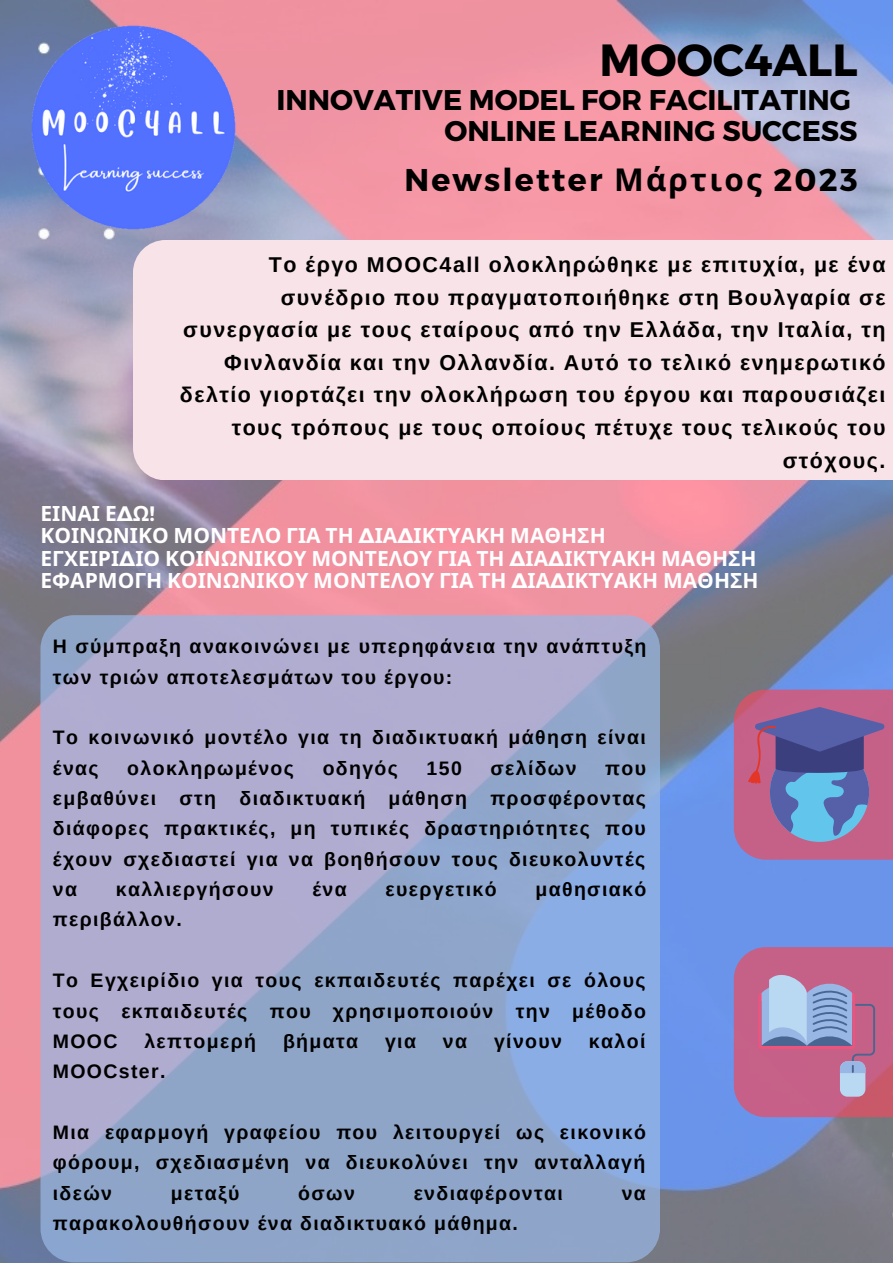
<style>
.page{position:relative;width:893px;height:1264px;background:#fff}
.page>*{position:absolute;margin:0;border:0;box-sizing:border-box;transform-origin:0 0}
.t1{font:700 45px "Montserrat";color:#000}
.t2{font:700 31.5px "Montserrat";letter-spacing:.07em;color:#000}
.t3{font:700 28.5px/31.5px "Montserrat";color:#000;text-align:right}
.t4{font:700 21.45px/32.5px "Arimo";letter-spacing:.07em;color:#000;text-align:right}
.t5{font:700 21px/22.5px "Noto Sans";color:#fff}
.t6{font:700 19.5px/30.3px "Arimo";letter-spacing:.07em;color:#000;text-align:justify}
.s1{font-family:"Noto Sans"}
.s2{font-family:"Montserrat"}
</style>
<div class="page">
<img style="left:0;top:0;width:892px;height:1262px">
<div style="left:133px;top:240px;width:759px;height:239px;background:#f8e3e8"></div>
<svg style="left:40px;top:615px;width:620px;height:647px;background:#9ca9cf"></svg>
<svg style="left:733px;top:947px;width:159px;height:170px;background:#c16188"></svg>
<svg style="left:733px;top:689px;width:159px;height:170px;background:#bd638b"></svg>
<div style="left:839px;top:1061px;width:26px;height:35px;background:#b9d8f2;border-radius:8px"></div>
<div style="left:758px;top:993px;width:97px;height:55px;background:#ed547c;border-radius:3px"></div>
<svg style="left:761px;top:967px;width:114px;height:106px;background:#ae89b0"></svg>
<svg style="left:748px;top:707px;width:137px;height:134px;background:#7e6ca0"></svg>
<img style="left:20px;top:14px;width:226px;height:226px">
<h1 class="t1" style="left:599px;top:31px;width:259px">MOOC4ALL</h1>
<h3 class="t3" style="left:276px;top:82px;width:582px">INNOVATIVE MODEL FOR FACILITATING<br>ONLINE LEARNING SUCCESS</h3>
<h2 class="t2" style="left:404px;top:159px;width:454px">Newsletter <span class="s1">Μάρτιος</span> 2023</h2>
<p class="t4" style="left:180px;top:248px;width:707px">Το έργο MOOC4all ολοκληρώθηκε με επιτυχία, με ένα συνέδριο που πραγματοποιήθηκε στη Βουλγαρία σε συνεργασία με τους εταίρους από την Ελλάδα, την Ιταλία, τη Φινλανδία και την Ολλανδία. Αυτό το τελικό ενημερωτικό δελτίο γιορτάζει την ολοκλήρωση του έργου και παρουσιάζει τους τρόπους με τους οποίους πέτυχε τους τελικούς του στόχους.</p>
<p class="t5" style="left:40px;top:501px;width:719px">ΕΙΝΑΙ Ε<span class="s2">Δ</span>Ω<span class="s2">!<br></span>ΚΟΙΝΩΝΙΚΟ ΜΟΝΤΕΛΟ ΓΙΑ ΤΗ <span class="s2">Δ</span>ΙΑ<span class="s2">Δ</span>ΙΚΤΥΑΚΗ ΜΑΘΗΣΗ<br>ΕΓΧΕΙΡΙ<span class="s2">Δ</span>ΙΟ ΚΟΙΝΩΝΙΚΟΥ ΜΟΝΤΕΛΟΥ ΓΙΑ ΤΗ <span class="s2">Δ</span>ΙΑ<span class="s2">Δ</span>ΙΚΤΥΑΚΗ ΜΑΘΗΣΗ ΕΦΑΡΜΟΓΗ ΚΟΙΝΩΝΙΚΟΥ ΜΟΝΤΕΛΟΥ ΓΙΑ ΤΗ <span class="s2">Δ</span>ΙΑ<span class="s2">Δ</span>ΙΚΤΥΑΚΗ ΜΑΘΗΣΗ</p>
<p class="t6" style="left:53px;top:631px;width:595px">Η σύμπραξη ανακοινώνει με υπερηφάνεια την ανάπτυξη των τριών αποτελεσμάτων του έργου:</p>
<p class="t6" style="left:53px;top:722px;width:594px">Το κοινωνικό μοντέλο για τη διαδικτυακή μάθηση είναι ένας</p>
<p class="t6" style="left:127px;top:752px;width:168px">ολοκληρωμένος</p>
<p class="t6" style="left:322px;top:752px;width:77px">οδηγός</p>
<p class="t6" style="left:426px;top:752px;width:37px">150</p>
<p class="t6" style="left:490px;top:752px;width:88px">σελίδων</p>
<p class="t6" style="left:53px;top:752px;width:594px;text-indent:552px">που εμβαθύνει στη διαδικτυακή μάθηση προσφέροντας διάφορες πρακτικές, μη τυπικές δραστηριότητες που έχουν σχεδιαστεί για να βοηθήσουν τους διευκολυντές να</p>
<p class="t6" style="left:116px;top:874px;width:159px">καλλιεργήσουν</p>
<p class="t6" style="left:312px;top:874px;width:36px">ένα</p>
<p class="t6" style="left:385px;top:874px;width:113px">ευεργετικό</p>
<p class="t6" style="left:535px;top:874px;width:112px">μαθησιακό</p>
<p class="t6" style="left:53px;top:904px;width:130px">περιβάλλον.</p>
<p class="t6" style="left:53px;top:965px;width:594px">Το Εγχειρίδιο για τους εκπαιδευτές παρέχει σε όλους τους εκπαιδευτές που χρησιμοποιούν την μέθοδο MOOC</p>
<p class="t6" style="left:144px;top:1025px;width:113px">λεπτομερή</p>
<p class="t6" style="left:283px;top:1025px;width:77px">βήματα</p>
<p class="t6" style="left:385px;top:1025px;width:32px">για</p>
<p class="t6" style="left:443px;top:1025px;width:26px">να</p>
<p class="t6" style="left:494px;top:1025px;width:69px">γίνουν</p>
<p class="t6" style="left:589px;top:1025px;width:58px">καλοί</p>
<p class="t6" style="left:53px;top:1056px;width:114px">MOOCster.</p>
<p class="t6" style="left:53px;top:1117px;width:594px">Μια εφαρμογή γραφείου που λειτουργεί ως εικονικό φόρουμ, σχεδιασμένη να διευκολύνει την ανταλλαγή ιδεών</p>
<p class="t6" style="left:171px;top:1177px;width:70px">μεταξύ</p>
<p class="t6" style="left:298px;top:1177px;width:58px">όσων</p>
<p class="t6" style="left:413px;top:1177px;width:151px">ενδιαφέρονται</p>
<p class="t6" style="left:621px;top:1177px;width:26px">να</p>
<p class="t6" style="left:53px;top:1208px;width:466px">παρακολουθήσουν ένα διαδικτυακό μάθημα.</p>
</div>
